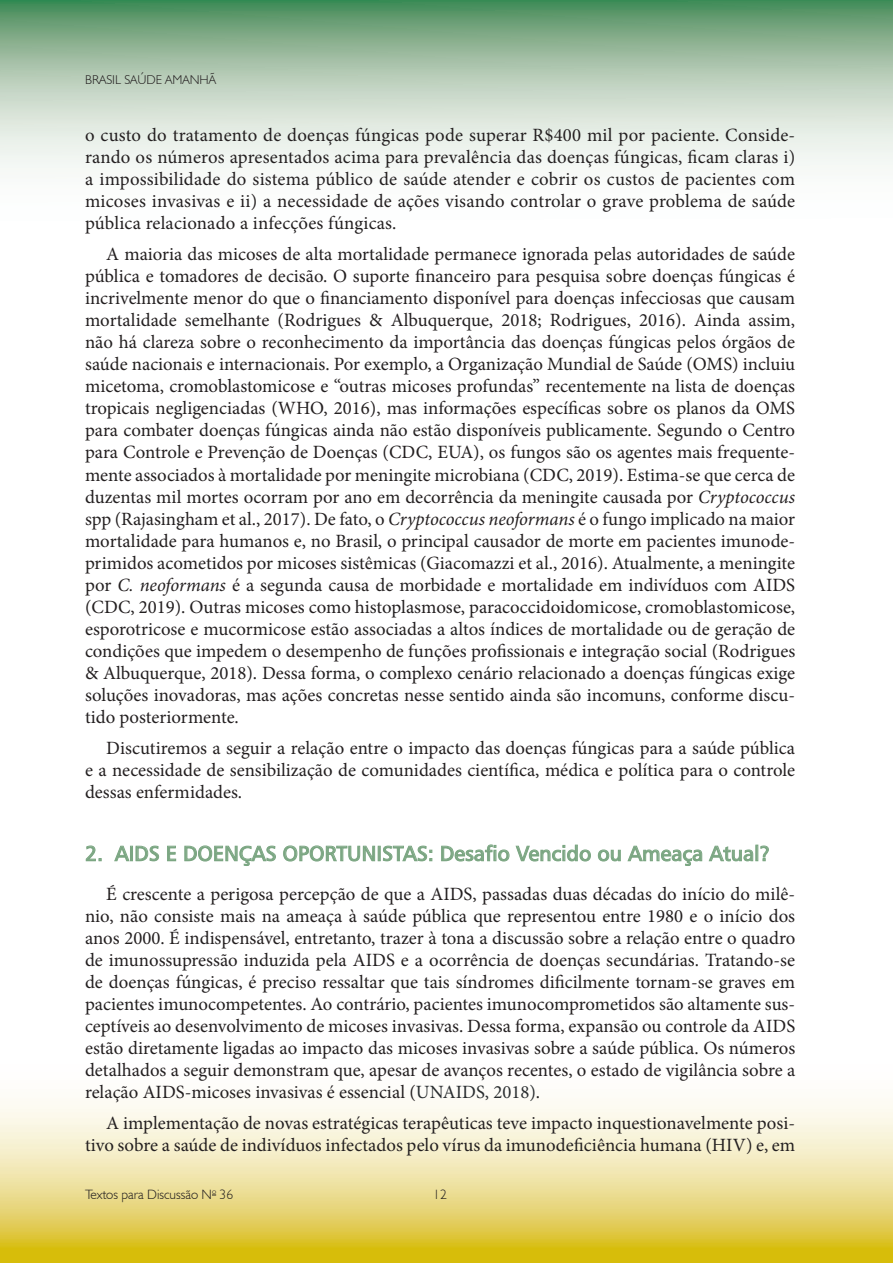
<style>
.page{position:relative;width:893px;height:1263px;background:#fff}
.page>*{position:absolute;margin:0;border:0;box-sizing:border-box;transform-origin:0 0}
.t1{font:21px "Humanist 777 BT Roman B";color:#7ba682}
.t2{font:18.75px/22px "Minion Pro";color:#231f20;text-align:justify}
.t3{font:300 13.5px "Humanist 521 BT";color:#231f20}
.t4{font:300 12.75px "Humanist 521 BT";color:#231f20}
.s1{font-style:italic}
.s2{color:#292d2f}
</style>
<div class="page">
<svg style="left:0;top:1099px;width:892px;height:164px;background:#ecdf95"></svg>
<svg style="left:892px;top:1099px;width:1px;height:164px"></svg>
<svg style="left:0;top:0;width:893px;height:168px;background:#b2ccb6"></svg>
<svg style="left:86px;top:845px;width:15px;height:16px"></svg>
<svg style="left:114px;top:846px;width:16px;height:15px"></svg>
<div style="left:130px;top:846px;width:3px;height:15px;border:1px solid #7ba682"></div>
<svg style="left:136px;top:846px;width:23px;height:15px"></svg>
<svg style="left:167px;top:846px;width:9px;height:15px"></svg>
<svg style="left:184px;top:845px;width:92px;height:21px"></svg>
<svg style="left:283px;top:845px;width:149px;height:17px"></svg>
<svg style="left:441px;top:844px;width:68px;height:17px"></svg>
<svg style="left:516px;top:845px;width:75px;height:16px"></svg>
<svg style="left:598px;top:849px;width:23px;height:12px"></svg>
<svg style="left:628px;top:846px;width:74px;height:20px"></svg>
<svg style="left:709px;top:845px;width:60px;height:16px"></svg>
<p class="t4" style="left:85px;top:72px;width:132px">BRASIL SAÚDE AMANHÃ</p>
<p class="t2" style="left:85px;top:124px;width:712px">o custo do tratamento de doenças fúngicas pode superar R$400 mil por paciente. Conside&shy;rando os números apresentados acima para prevalência das doenças fúngicas, ficam claras i) a impossibilidade do sistema público de saúde atender e cobrir os custos de pacientes com micoses invasivas e ii) a necessidade de ações visando controlar o grave problema de saúde pública relacionado a infecções fúngicas.</p>
<p class="t2" style="left:85px;top:243px;width:712px;text-indent:21px">A maioria das micoses de alta mortalidade permanece ignorada pelas autoridades de saúde pública e tomadores de decisão. O suporte financeiro para pesquisa sobre doenças fúngicas é incrivelmente menor do que o financiamento disponível para doenças infecciosas que causam mortalidade semelhante (Rodrigues &amp; Albuquerque, 2018; Rodrigues, 2016). Ainda assim, não há clareza sobre o reconhecimento da importância das doenças fúngicas pelos órgãos de saúde nacionais e internacionais. Por exemplo, a Organização Mundial de Saúde (OMS) incluiu micetoma, cromoblastomicose e “outras micoses profundas” recentemente na lista de doenças tropicais negligenciadas (WHO, 2016), mas informações específicas sobre os planos da OMS para combater doenças fúngicas ainda não estão disponíveis publicamente. Segundo o Centro para Controle e Prevenção de Doenças (CDC, EUA), os fungos são os agentes mais frequente&shy;mente associados à mortalidade por meningite microbiana (CDC, 2019). Estima-se que cerca de duzentas mil mortes ocorram por ano em decorrência da meningite causada por <span class="s1">Cryptococcus </span>spp (Rajasingham et al., 2017). De fato, o <span class="s1">Cryptococcus neoformans</span> é o fungo implicado na maior mortalidade para humanos e, no Brasil, o principal causador de morte em pacientes imunode&shy;primidos acometidos por micoses sistêmicas (Giacomazzi et al., 2016). Atualmente, a meningite por <span class="s1">C. neoformans</span> é a segunda causa de morbidade e mortalidade em indivíduos com AIDS (CDC, 2019). Outras micoses como histoplasmose, paracoccidoidomicose, cromoblastomicose, esporotricose e mucormicose estão associadas a altos índices de mortalidade ou de geração de condições que impedem o desempenho de funções profissionais e integração social (Rodrigues &amp; Albuquerque, 2018). Dessa forma, o complexo cenário relacionado a doenças fúngicas exige soluções inovadoras, mas ações concretas nesse sentido ainda são incomuns, conforme discu&shy;tido posteriormente.</p>
<p class="t2" style="left:85px;top:737px;width:712px;text-indent:21px">Discutiremos a seguir a relação entre o impacto das doenças fúngicas para a saúde pública e a necessidade de sensibilização de comunidades científica, médica e política para o controle dessas enfermidades.</p>
<p class="t1" style="left:85px;top:840px;width:687px">2. AIDS E DOENÇAS OPORTUNISTAS: Desafio Vencido ou Ameaça Atual?</p>
<p class="t2" style="left:85px;top:883px;width:712px;text-indent:21px">É crescente a perigosa percepção de que a AIDS, passadas duas décadas do início do milê&shy;nio, não consiste mais na ameaça à saúde pública que representou entre 1980 e o início dos anos 2000. É indispensável, entretanto, trazer à tona a discussão sobre a relação entre o quadro de imunossupressão induzida pela AIDS e a ocorrência de doenças secundárias. Tratando-se de doenças fúngicas, é preciso ressaltar que tais síndromes dificilmente tornam-se graves em pacientes imunocompetentes. Ao contrário, pacientes imunocomprometidos são altamente sus&shy;ceptíveis ao desenvolvimento de micoses invasivas. Dessa forma, expansão ou controle da AIDS estão diretamente ligadas ao impacto das micoses invasivas sobre a saúde pública. Os números detalhados a seguir demonstram que, apesar de avanços recentes, o estado de vigilância sobre a relação AIDS-micoses invasivas é essencial (<span class="s2">UNAIDS, 2018)</span>.</p>
<p class="t2" style="left:85px;top:1112px;width:712px;text-align:right">A implementação de novas estratégicas terapêuticas teve impacto inquestionavelmente posi&shy;tivo sobre a saúde de indivíduos infectados pelo vírus da imunodeficiência humana (HIV) e, em</p>
<p class="t3" style="left:85px;top:1186px;width:150px">Textos para Discussão N<sup>o</sup> 36</p>
<p class="t3" style="left:433px;top:1186px;width:15px">12</p>
</div>
